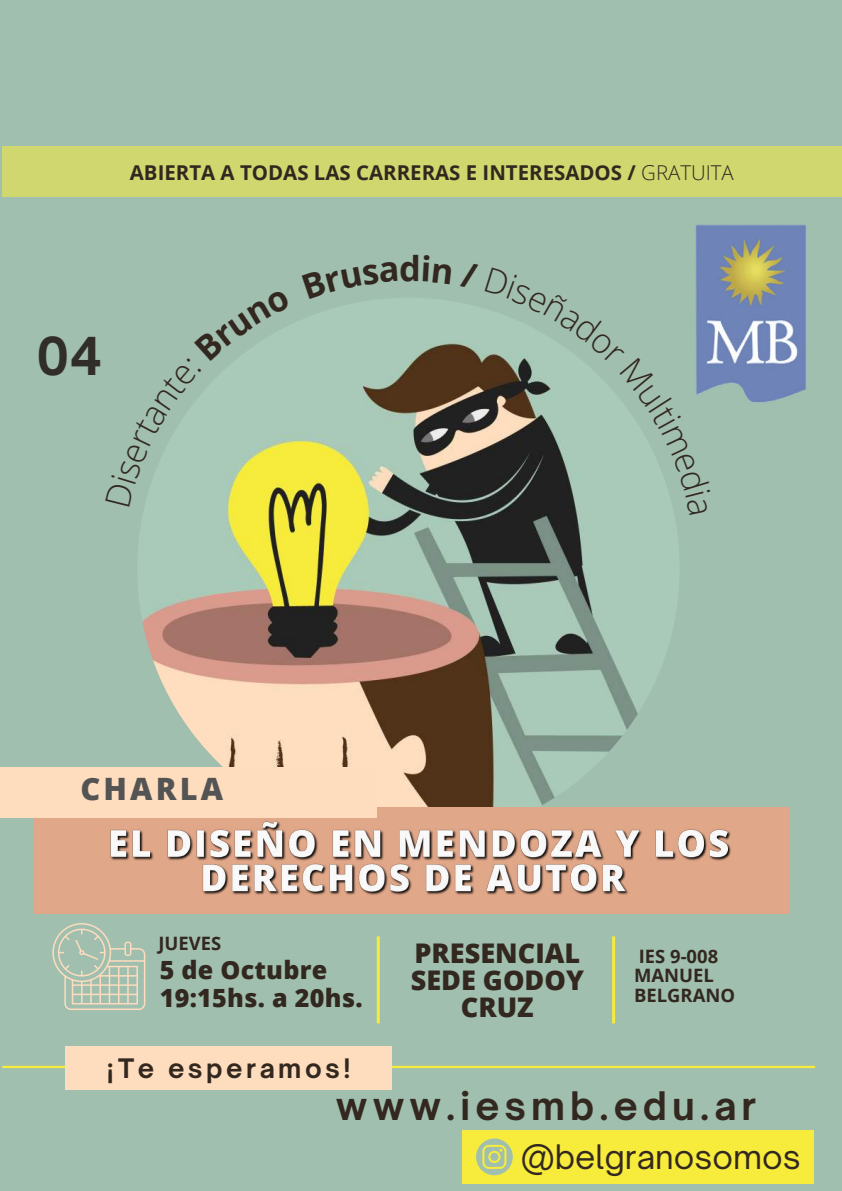
<style>
.page{position:relative;width:842px;height:1191px;background:#fff}
.page>*{position:absolute;margin:0;border:0;box-sizing:border-box;transform-origin:0 0}
.t1{font:700 50px "Open Sauce One";color:#312d28}
.t2{font:700 37.6px "Open Sauce One";letter-spacing:.135em;color:#332820}
.t3{font:700 34.2px "Open Sans";color:#332820}
.t4{font:32.3px "Open Sauce One";color:#332820}
.t5{font:800 30.8px "Open Sans";letter-spacing:.1em;color:#545454}
.t6{font:800 27.1px/27.4px "Open Sans";color:#332820;text-align:center}
.t7{font:700 25.7px "Open Sauce One";letter-spacing:.135em;color:#332820}
.t8{font:800 25.1px/27.7px "Open Sans";letter-spacing:.01em;color:#332820}
.t9{font:700 20.4px "Open Sans";color:#332820}
.t10{font:700 18.4px/19.5px "Open Sans";color:#332820}
.s1{font-weight:300}
</style>
<div class="page">
<div style="left:0;top:0;width:842px;height:1190px;background:#a0bfaf"></div>
<img style="left:137px;top:297px;width:543px;height:543px;border-radius:50%">
<div style="left:35px;top:807px;width:755px;height:106px;background:#e1a789"></div>
<svg style="left:52px;top:923px;width:93px;height:86px"></svg>
<hr style="left:377px;top:936px;width:3px;height:87px;background:#f7eb3c">
<hr style="left:612px;top:936px;width:3px;height:87px;background:#f7eb3c">
<img style="left:695px;top:225px;width:112px;height:178px">
<div style="left:0;top:767px;width:377px;height:50px;background:#feddbe"></div>
<hr style="left:2px;top:1065px;width:813px;height:2px;background:#f7eb3c">
<div style="left:65px;top:1046px;width:326px;height:43px;background:#feddbe"></div>
<div style="left:2px;top:146px;width:840px;height:50px;background:#d0d76e"></div>
<div style="left:463px;top:1130px;width:351px;height:53px;background:#f7eb3c"></div>
<svg style="left:476px;top:1138px;width:37px;height:37px"></svg>
<img style="left:94px;top:817px;width:637px;height:78px">
<svg style="left:144px;top:324px;width:147px;height:182px"></svg>
<svg style="left:485px;top:267px;width:225px;height:248px"></svg>
<p class="t9" style="left:130px;top:158px;width:605px">ABIERTA A TODAS LAS CARRERAS E INTERESADOS / <span class="s1">GRATUITA</span></p>
<h1 class="t1" style="left:36px;top:324px;width:67px">04</h1>
<h3 class="t3" style="left:399px;top:244px;width:23px">d</h3>
<h3 class="t5" style="left:80px;top:767px;width:144px">CHARLA</h3>
<p class="t10" style="left:159px;top:933px;width:64px">JUEVES</p>
<p class="t8" style="left:160px;top:955px;width:204px">5 de Octubre<br>19:15hs. a 20hs.</p>
<p class="t7" style="left:106px;top:1051px;width:247px">¡Te esperamos!</p>
<h3 class="t6" style="left:411px;top:938px;width:175px">PRESENCIAL<br>SEDE GODOY<br>CRUZ</h3>
<p class="t10" style="left:634px;top:945px;width:102px">IES 9-008<br>MANUEL<br>BELGRANO</p>
<h2 class="t2" style="left:336px;top:1082px;width:422px">www.iesmb.edu.ar</h2>
<h3 class="t4" style="left:521px;top:1136px;width:282px">@belgranosomos</h3>
</div>
